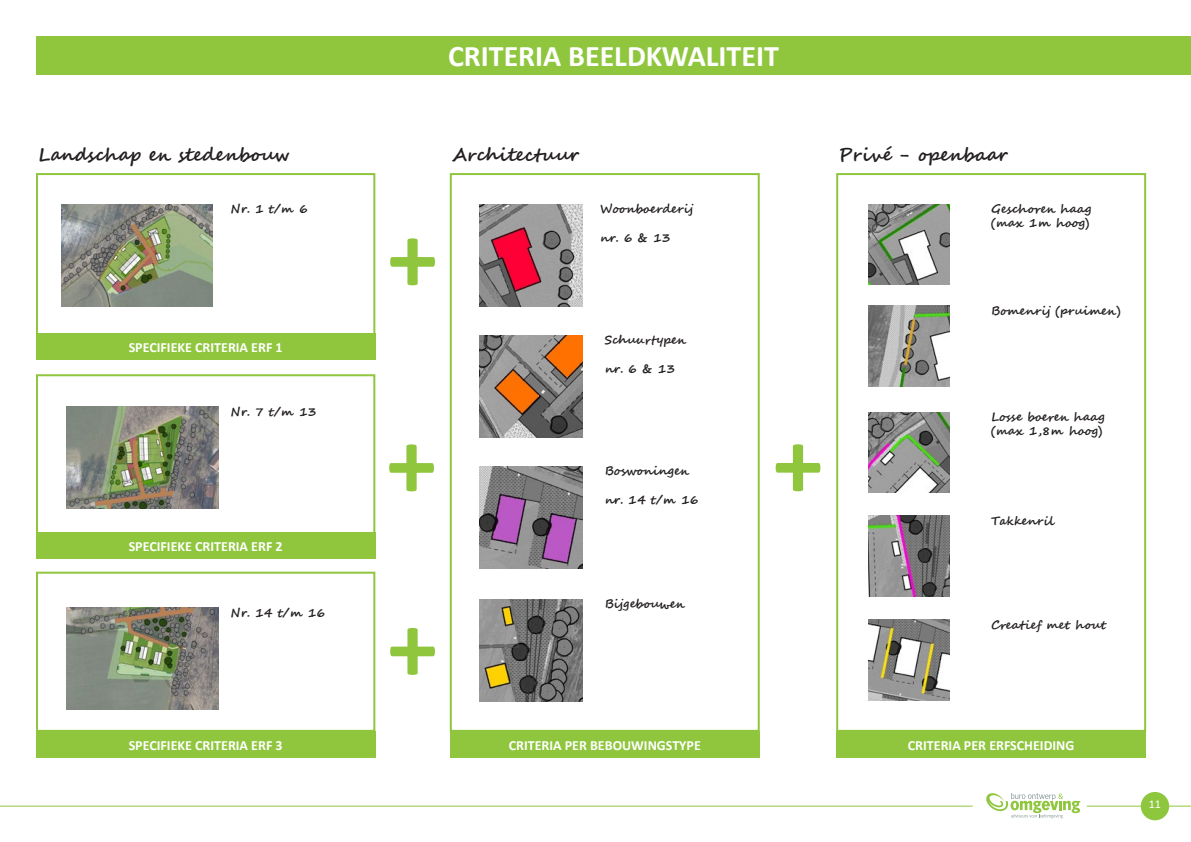
<style>
.page{position:relative;width:1191px;height:842px;background:#fff}
.page>*{position:absolute;margin:0;border:0;box-sizing:border-box;transform-origin:0 0}
.t1{font:700 100px "Calibri";color:#8fc63e}
.t2{font:700 30px "Calibri";color:#fff}
.t3{font:700 18px "Segoe Script";color:#231f20}
.t4{font:700 14px "Calibri";color:#fff}
.t5{font:700 12px/14.4px "Segoe Script";color:#231f20}
.t6{font:12px "Calibri";color:#fff}
</style>
<div class="page">
<hr style="left:0;top:806px;width:972px;height:1px;background:#8fc63e">
<hr style="left:1086px;top:806px;width:105px;height:1px;background:#8fc63e">
<div style="left:1140px;top:792px;width:29px;height:28px;background:#8ec73e;border-radius:50%"></div>
<div style="left:36px;top:36px;width:1155px;height:38px;background:#8fc63e"></div>
<div style="left:36px;top:173px;width:339px;height:162px;border:2px solid #8fc63e"></div>
<div style="left:36px;top:374px;width:339px;height:160px;border:2px solid #8fc63e"></div>
<div style="left:36px;top:572px;width:339px;height:160px;border:2px solid #8fc63e"></div>
<div style="left:450px;top:173px;width:309px;height:559px;border:2px solid #8fc63e"></div>
<div style="left:836px;top:173px;width:310px;height:559px;border:2px solid #8fc63e"></div>
<div style="left:36px;top:732px;width:339px;height:26px;background:#8fc63e"></div>
<div style="left:36px;top:532px;width:339px;height:26px;background:#8fc63e"></div>
<div style="left:36px;top:334px;width:339px;height:26px;background:#8fc63e"></div>
<div style="left:450px;top:732px;width:309px;height:26px;background:#8fc63e"></div>
<div style="left:836px;top:732px;width:310px;height:26px;background:#8fc63e"></div>
<img style="left:480px;top:204px;width:102px;height:102px">
<img style="left:868px;top:412px;width:82px;height:81px">
<img style="left:868px;top:204px;width:82px;height:81px">
<img style="left:868px;top:516px;width:82px;height:81px">
<img style="left:868px;top:620px;width:82px;height:80px">
<img style="left:479px;top:335px;width:103px;height:102px">
<img style="left:479px;top:599px;width:103px;height:103px">
<img style="left:480px;top:466px;width:102px;height:103px">
<img style="left:61px;top:204px;width:152px;height:102px">
<img style="left:67px;top:407px;width:151px;height:102px">
<img style="left:67px;top:608px;width:151px;height:102px">
<img style="left:868px;top:306px;width:82px;height:80px">
<svg style="left:986px;top:793px;width:94px;height:25px"></svg>
<h2 class="t2" style="left:448px;top:35px;width:332px">CRITERIA BEELDKWALITEIT</h2>
<h3 class="t3" style="left:452px;top:140px;width:128px">Architectuur</h3>
<h3 class="t3" style="left:838px;top:140px;width:170px">Privé - openbaar</h3>
<h3 class="t3" style="left:38px;top:140px;width:253px">Landschap en stedenbouw</h3>
<p class="t5" style="left:231px;top:202px;width:79px">Nr. 1 t/m 6</p>
<p class="t5" style="left:600px;top:202px;width:94px">Woonboerderij</p>
<p class="t5" style="left:600px;top:231px;width:72px">nr. 6 &amp; 13</p>
<p class="t5" style="left:991px;top:202px;width:102px">Geschoren haag (max 1m hoog)</p>
<h1 class="t1" style="left:388px;top:186px;width:51px">+</h1>
<p class="t4" style="left:129px;top:338px;width:155px">SPECIFIEKE CRITERIA ERF 1</p>
<p class="t5" style="left:231px;top:404px;width:87px">Nr. 7 t/m 13</p>
<p class="t4" style="left:129px;top:536px;width:155px">SPECIFIEKE CRITERIA ERF 2</p>
<p class="t5" style="left:231px;top:606px;width:96px">Nr. 14 t/m 16</p>
<p class="t4" style="left:129px;top:736px;width:155px">SPECIFIEKE CRITERIA ERF 3</p>
<h1 class="t1" style="left:387px;top:392px;width:51px">+</h1>
<h1 class="t1" style="left:388px;top:576px;width:51px">+</h1>
<p class="t5" style="left:605px;top:333px;width:83px">Schuurtypen</p>
<p class="t5" style="left:605px;top:362px;width:72px">nr. 6 &amp; 13</p>
<p class="t5" style="left:605px;top:464px;width:86px">Boswoningen</p>
<p class="t5" style="left:605px;top:493px;width:95px">nr. 14 t/m 16</p>
<p class="t5" style="left:605px;top:597px;width:82px">Bijgebouwen</p>
<h1 class="t1" style="left:773px;top:392px;width:51px">+</h1>
<p class="t5" style="left:991px;top:303px;width:131px">Bomenrij (pruimen)</p>
<p class="t5" style="left:991px;top:410px;width:115px">Losse boeren haag (max 1,8m hoog)</p>
<p class="t5" style="left:991px;top:514px;width:65px">Takkenril</p>
<p class="t5" style="left:991px;top:617px;width:116px">Creatief met hout</p>
<p class="t4" style="left:509px;top:736px;width:194px">CRITERIA PER BEBOUWINGSTYPE</p>
<p class="t4" style="left:908px;top:736px;width:168px">CRITERIA PER ERFSCHEIDING</p>
<p class="t6" style="left:1148px;top:796px;width:14px">11</p>
</div>
